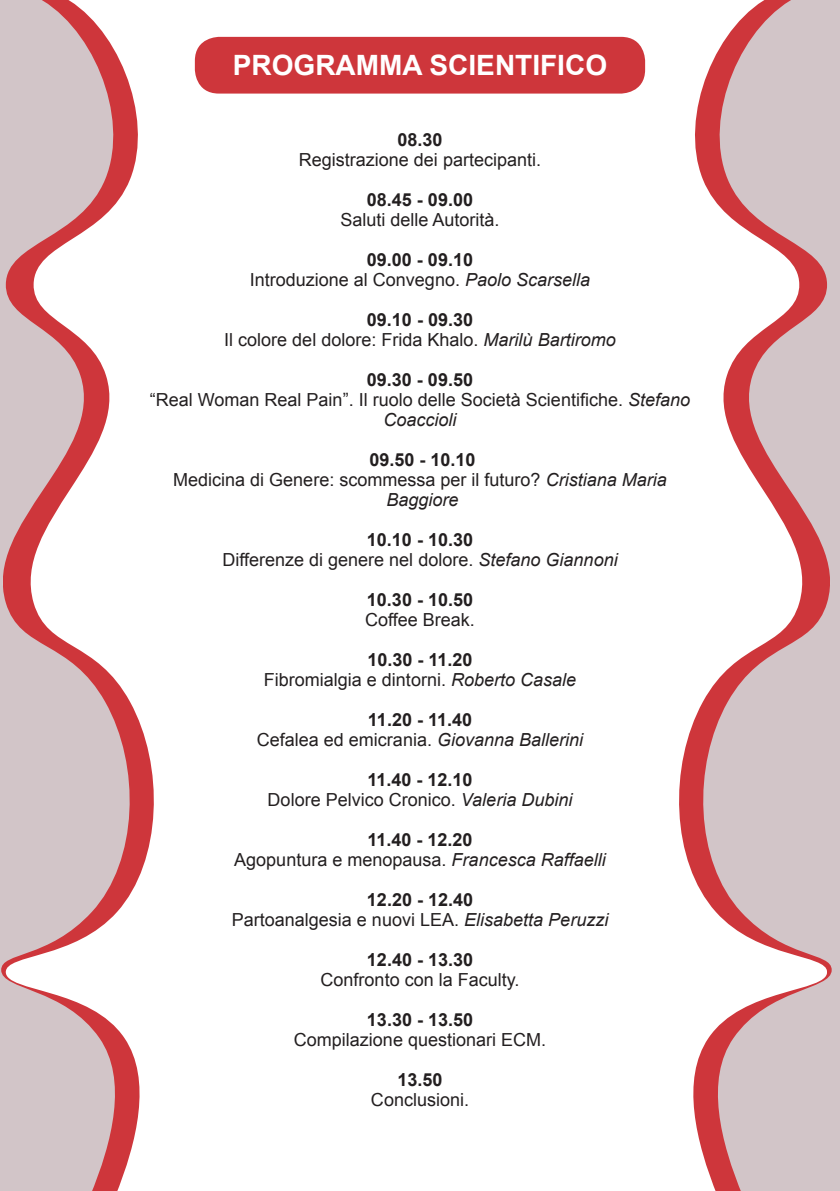
<style>
.page{position:relative;width:840px;height:1191px;background:#fff}
.page>*{position:absolute;margin:0;border:0;box-sizing:border-box;transform-origin:0 0}
.t1{font:700 28px "Arial";color:#fff}
.t2{font:18px/20px "Arial";color:#231f20;text-align:center}
.t3{font:700 18px "Arial";color:#231f20}
.s1{font-weight:700}
.s2{font-style:italic}
</style>
<div class="page">
<svg style="left:141px;top:726px;width:13px;height:146px;fill:#ce363b"></svg>
<svg style="left:0;top:0;width:141px;height:1191px;fill:#d2c5c8"></svg>
<svg style="left:679px;top:729px;width:12px;height:141px;fill:#ce363b"></svg>
<svg style="left:691px;top:0;width:148px;height:1191px;fill:#d2c5c8"></svg>
<div style="left:195px;top:37px;width:449px;height:57px;background:#ce363b;border-radius:24px"></div>
<h1 class="t1" style="left:233px;top:47px;width:375px">PROGRAMMA SCIENTIFICO</h1>
<p class="t3" style="left:397px;top:127px;width:47px">08.30</p>
<p class="t2" style="left:298px;top:149px;width:244px">Registrazione dei partecipanti.</p>
<p class="t3" style="left:366px;top:187px;width:108px">08.45 - 09.00</p>
<p class="t2" style="left:340px;top:209px;width:161px">Saluti delle Autorità.</p>
<p class="t2" style="left:249px;top:249px;width:342px"><span class="s1">09.00 - 09.10<br></span>Introduzione al Convegno. <span class="s2">Paolo Scarsella</span></p>
<p class="t2" style="left:224px;top:309px;width:393px"><span class="s1">09.10 - 09.30<br></span>Il colore del dolore: Frida Khalo. <span class="s2">Marilù Bartiromo</span></p>
<p class="t2" style="left:150px;top:369px;width:541px"><span class="s1">09.30 - 09.50<br></span>“Real Woman Real Pain”. Il ruolo delle Società Scientifiche. <span class="s2">Stefano<br>Coaccioli</span></p>
<p class="t2" style="left:173px;top:449px;width:495px"><span class="s1">09.50 - 10.10<br></span>Medicina di Genere: scommessa per il futuro? <span class="s2">Cristiana Maria<br>Baggiore</span></p>
<p class="t2" style="left:222px;top:529px;width:396px"><span class="s1">10.10 - 10.30<br></span>Differenze di genere nel dolore. <span class="s2">Stefano Giannoni</span></p>
<p class="t3" style="left:367px;top:587px;width:108px">10.30 - 10.50</p>
<p class="t2" style="left:365px;top:609px;width:111px">Coffee Break.</p>
<p class="t2" style="left:263px;top:649px;width:314px"><span class="s1">10.30 - 11.20<br></span>Fibromialgia e dintorni. <span class="s2">Roberto Casale</span></p>
<p class="t2" style="left:256px;top:709px;width:328px"><span class="s1">11.20 - 11.40<br></span>Cefalea ed emicrania. <span class="s2">Giovanna Ballerini</span></p>
<p class="t2" style="left:267px;top:769px;width:306px"><span class="s1">11.40 - 12.10<br></span>Dolore Pelvico Cronico. <span class="s2">Valeria Dubini</span></p>
<p class="t2" style="left:234px;top:829px;width:373px"><span class="s1">11.40 - 12.20<br></span>Agopuntura e menopausa. <span class="s2">Francesca Raffaelli</span></p>
<p class="t2" style="left:231px;top:889px;width:378px"><span class="s1">12.20 - 12.40<br></span>Partoanalgesia e nuovi LEA. <span class="s2">Elisabetta Peruzzi</span></p>
<p class="t3" style="left:367px;top:947px;width:108px">12.40 - 13.30</p>
<p class="t2" style="left:320px;top:969px;width:200px">Confronto con la Faculty.</p>
<p class="t3" style="left:367px;top:1007px;width:108px">13.30 - 13.50</p>
<p class="t2" style="left:294px;top:1029px;width:254px">Compilazione questionari ECM.</p>
<p class="t3" style="left:397px;top:1067px;width:47px">13.50</p>
<p class="t2" style="left:371px;top:1089px;width:100px">Conclusioni.</p>
</div>
